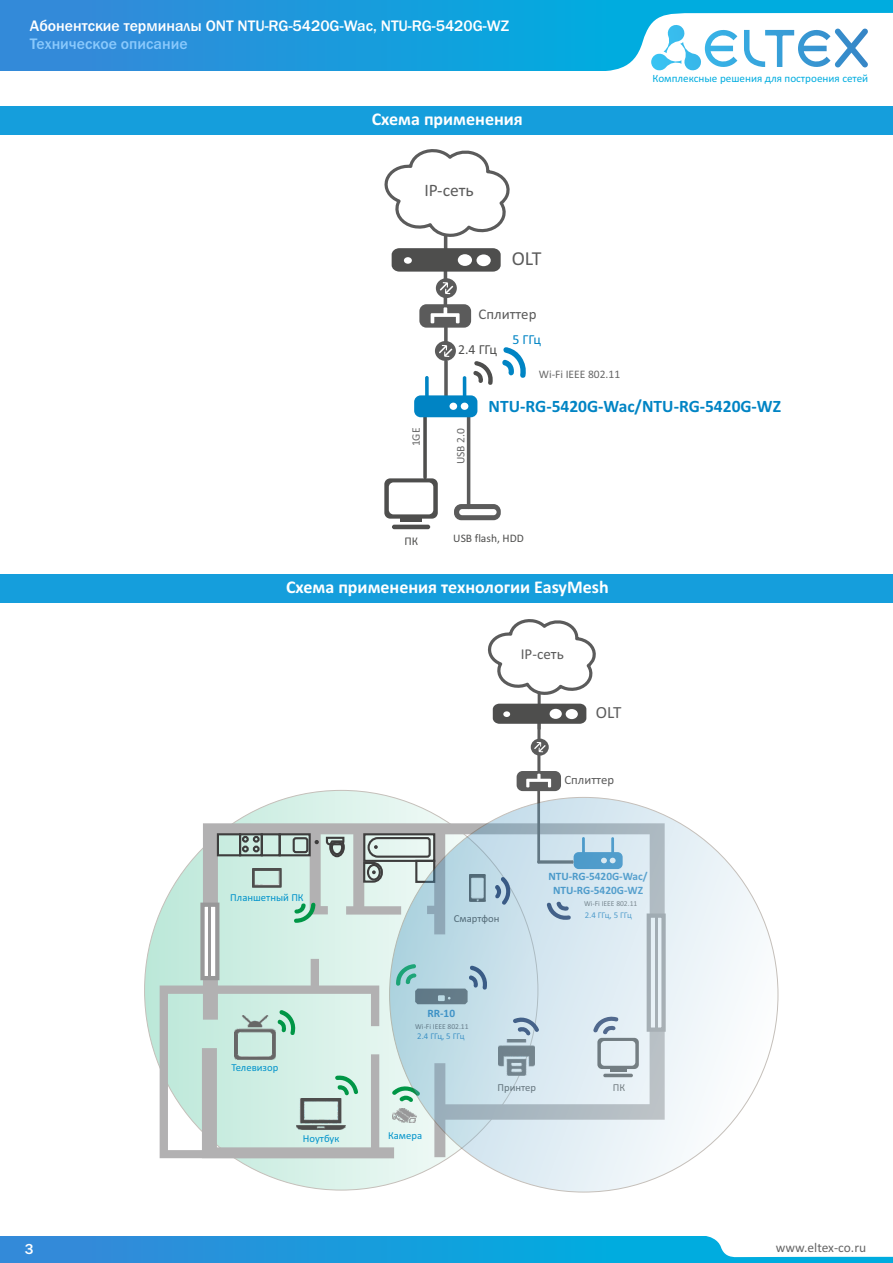
<style>
.page{position:relative;width:893px;height:1263px;background:#fff}
.page>*{position:absolute;margin:0;border:0;box-sizing:border-box;transform-origin:0 0}
.t1{font:19.95px "Calibri";color:#5b5b5b}
.t2{font:700 18px "Calibri";color:#fff}
.t3{font:17.55px "Calibri";color:#5b5b5b}
.t4{font:700 17.4px "Calibri";color:#0084c4}
.t5{font:17.1px "Calibri";color:#5b5b5b}
.t6{font:500 15.75px "Franklin Gothic";color:#fff}
.t7{font:500 15.75px "Franklin Gothic";color:#8ac9fc}
.t8{font:15.15px "Calibri";color:#5b5b5b}
.t9{font:500 15px "Franklin Gothic";color:#fff}
.t10{font:14.85px "Calibri";color:#5b5b5b}
.t11{font:13.8px "Calibri";color:#4e4e4d}
.t12{font:13.8px "Calibri";color:#0084c4}
.t13{font:13.5px "Calibri";color:#666}
.t14{font:12.75px "Calibri";color:#5b5b5b}
.t15{font:11.85px "Calibri";color:#4e4e4d}
.t16{font:11.55px "Calibri";color:#676767}
.t17{font:11.55px "Calibri";color:#4e4e4d}
.t18{font:700 11.25px/13.8px "Calibri";color:#2f8bc5;text-align:center}
.t19{font:11.1px "Calibri";color:#00acdf}
.t20{font:10.65px "Calibri";color:#0093cb}
.t21{font:10.65px "Calibri";color:#4e4e4d}
.t22{font:8.85px "Calibri";letter-spacing:-.035em;color:#2f8bc5}
.t23{font:7.5px "Calibri";color:#676767}
</style>
<div class="page">
<div style="left:0;top:1236px;width:893px;height:27px;background:linear-gradient(to right,#3489d9,#00b4e0)"></div>
<svg style="left:703px;top:1236px;width:190px;height:21px"></svg>
<div style="left:0;top:0;width:893px;height:71px;background:linear-gradient(to right,#3489d9,#00b4e0)"></div>
<svg style="left:589px;top:13px;width:304px;height:58px"></svg>
<div style="left:1px;top:574px;width:892px;height:29px;background:#159edc"></div>
<svg style="left:145px;top:790px;width:393px;height:400px;background:#d7efe6"></svg>
<svg style="left:160px;top:823px;width:324px;height:335px;background:#cee2db"></svg>
<div style="left:279px;top:833px;width:32px;height:23px;border:2px solid #3e3d3d"></div>
<div style="left:239px;top:833px;width:24px;height:23px;border:2px solid #3e3d3d"></div>
<div style="left:217px;top:833px;width:24px;height:23px;border:2px solid #3e3d3d"></div>
<div style="left:261px;top:833px;width:20px;height:23px;border:2px solid #3e3d3d"></div>
<div style="left:242px;top:836px;width:7px;height:7px;border:2px solid #3e3d3d;border-radius:50%"></div>
<div style="left:253px;top:836px;width:7px;height:7px;border:2px solid #3e3d3d;border-radius:50%"></div>
<div style="left:253px;top:845px;width:7px;height:7px;border:2px solid #3e3d3d;border-radius:50%"></div>
<div style="left:242px;top:845px;width:7px;height:7px;border:2px solid #3e3d3d;border-radius:50%"></div>
<div style="left:293px;top:837px;width:15px;height:16px;border:2px solid #3e3d3d;border-radius:2px"></div>
<svg style="left:315px;top:840px;width:4px;height:4px"></svg>
<svg style="left:325px;top:836px;width:21px;height:22px"></svg>
<div style="left:363px;top:833px;width:72px;height:29px;border:2px solid #3e3d3d"></div>
<svg style="left:362px;top:836px;width:70px;height:48px;background:#becac6"></svg>
<div style="left:415px;top:860px;width:20px;height:23px;border:2px solid #3e3d3d"></div>
<svg style="left:198px;top:900px;width:24px;height:82px"></svg>
<hr style="left:209px;top:905px;width:2px;height:72px;background:#989899">
<svg style="left:278px;top:1010px;width:18px;height:25px"></svg>
<svg style="left:294px;top:903px;width:21px;height:20px"></svg>
<img style="left:297px;top:1098px;width:48px;height:32px">
<svg style="left:335px;top:1075px;width:23px;height:20px"></svg>
<img style="left:393px;top:1108px;width:23px;height:14px">
<img style="left:235px;top:1015px;width:40px;height:45px">
<img style="left:252px;top:869px;width:29px;height:18px">
<svg style="left:392px;top:1086px;width:28px;height:16px"></svg>
<svg style="left:484px;top:619px;width:139px;height:206px"></svg>
<div style="left:1px;top:107px;width:892px;height:28px;background:#159edc"></div>
<hr style="left:400px;top:518px;width:22px;height:4px;background:#4e4e4d">
<hr style="left:392px;top:525px;width:38px;height:4px;background:#4e4e4d;border-radius:2px">
<svg style="left:384px;top:149px;width:142px;height:371px"></svg>
<svg style="left:390px;top:797px;width:388px;height:395px"></svg>
<p class="t6" style="left:30px;top:20px;width:481px">Абонентские терминалы ONT NTU-RG-5420G-Wac, NTU-RG-5420G-WZ</p>
<p class="t7" style="left:30px;top:38px;width:159px">Техническое описание</p>
<p class="t2" style="left:372px;top:112px;width:153px">Схема применения</p>
<p class="t3" style="left:424px;top:183px;width:51px">IP-сеть</p>
<p class="t1" style="left:512px;top:250px;width:31px">OLT</p>
<p class="t10" style="left:479px;top:308px;width:59px">Сплиттер</p>
<p class="t11" style="left:458px;top:344px;width:40px">2.4 ГГц</p>
<p class="t12" style="left:512px;top:333px;width:30px">5 ГГц</p>
<p class="t16" style="left:539px;top:369px;width:83px">Wi-Fi IEEE 802.11</p>
<p class="t19" style="left:652px;top:73px;width:217px">Комплексные решения для построения сетей</p>
<p class="t16" style="left:411px;top:446px;width:20px;rotate:-90deg">1GE</p>
<p class="t16" style="left:456px;top:464px;width:38px;rotate:-90deg">USB 2.0</p>
<p class="t4" style="left:489px;top:399px;width:294px">NTU-RG-5420G-Wac/NTU-RG-5420G-WZ</p>
<p class="t15" style="left:404px;top:536px;width:15px">ПК</p>
<p class="t17" style="left:453px;top:533px;width:72px">USB flash, HDD</p>
<p class="t2" style="left:286px;top:579px;width:324px">Схема применения технологии EasyMesh</p>
<p class="t8" style="left:521px;top:648px;width:45px">IP-сеть</p>
<p class="t5" style="left:596px;top:705px;width:27px">OLT</p>
<p class="t20" style="left:230px;top:893px;width:75px">Планшетный ПК</p>
<p class="t20" style="left:232px;top:1063px;width:48px">Телевизор</p>
<p class="t20" style="left:303px;top:1134px;width:38px">Ноутбук</p>
<p class="t21" style="left:454px;top:914px;width:47px">Смартфон</p>
<p class="t14" style="left:564px;top:775px;width:51px">Сплиттер</p>
<p class="t18" style="left:548px;top:871px;width:101px">NTU-RG-5420G-Wac/<br>NTU-RG-5420G-WZ</p>
<p class="t22" style="left:585px;top:911px;width:49px">2.4 ГГц, 5 ГГц</p>
<p class="t23" style="left:584px;top:900px;width:55px">Wi-Fi IEEE 802.11</p>
<p class="t18" style="left:427px;top:1007px;width:29px">RR-10</p>
<p class="t23" style="left:415px;top:1024px;width:55px">Wi-Fi IEEE 802.11</p>
<p class="t22" style="left:417px;top:1033px;width:49px">2.4 ГГц, 5 ГГц</p>
<p class="t20" style="left:388px;top:1131px;width:36px">Камера</p>
<p class="t21" style="left:497px;top:1083px;width:40px">Принтер</p>
<p class="t21" style="left:613px;top:1083px;width:14px">ПК</p>
<p class="t9" style="left:25px;top:1243px;width:10px">3</p>
<p class="t13" style="left:776px;top:1242px;width:92px">www.eltex-co.ru</p>
</div>
